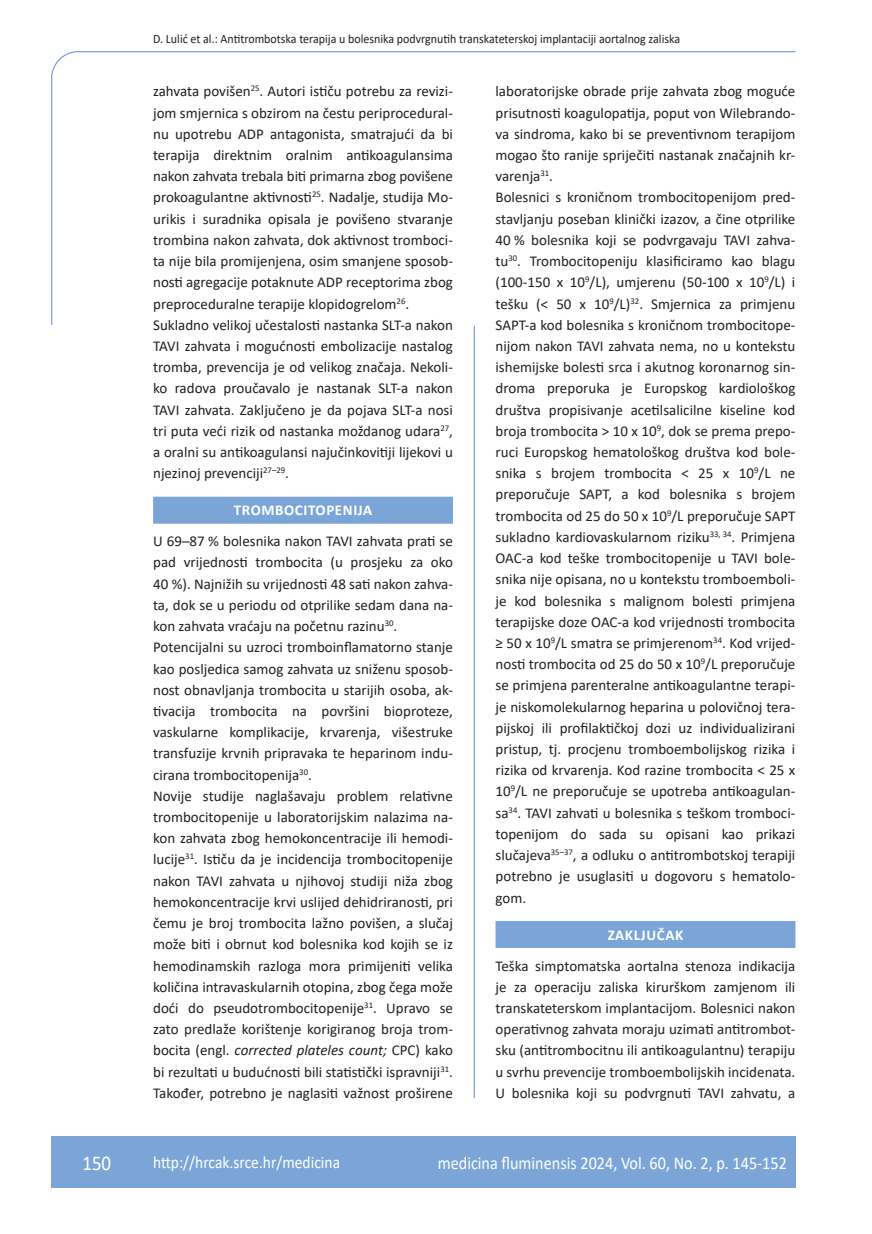
<style>
.page{position:relative;width:872px;height:1234px;background:#fff}
.page>*{position:absolute;margin:0;border:0;box-sizing:border-box;transform-origin:0 0}
.t1{font:21px "Calibri";color:#fff;scale:.9 1}
.t2{font:18px "Calibri";color:#fff;scale:.9 1}
.t3{font:17.25px "Calibri";color:#fff;scale:.9 1}
.osnovni_tekst{font:15px/21.1px "Calibri";color:#231f20;text-align:justify}
.naslov_ruler{font:700 15px "Calibri";letter-spacing:.04em;color:#fff}
.glava{font:12.75px "Calibri";color:#231f20;scale:.94 1}
.s1{font-style:italic}
</style>
<div class="page">
<svg style="left:51px;top:51px;width:745px;height:274px"></svg>
<hr style="left:473px;top:325px;width:2px;height:772px;background:#7ca5d7">
<div style="left:51px;top:1135px;width:744px;height:51px;background:#7ca5d7"></div>
<div style="left:153px;top:496px;width:300px;height:27px;background:#7ca5d7"></div>
<div style="left:495px;top:920px;width:300px;height:27px;background:#7ca5d7"></div>
<p class="glava" style="left:153px;top:29px;width:562px">D. Lulić et al.: Antitrombotska terapija u bolesnika podvrgnutih transkateterskoj implantaciji aortalnog zaliska</p>
<p class="osnovni_tekst" style="left:153px;top:80px;width:301px">zahvata povišen<sup>25</sup>. Autori ističu potrebu za revizi&shy;jom smjernica s obzirom na čestu periprocedural&shy;nu upotrebu ADP antagonista, smatrajući da bi terapija direktnim oralnim antikoagulansima nakon zahvata trebala biti primarna zbog povišene prokoagulantne aktivnosti<sup>25</sup>. Nadalje, studija Mo&shy;urikis i suradnika opisala je povišeno stvaranje trombina nakon zahvata, dok aktivnost tromboci&shy;ta nije bila promijenjena, osim smanjene sposob&shy;nosti agregacije potaknute ADP receptorima zbog preproceduralne terapije klopidogrelom<sup>26</sup>.</p>
<p class="osnovni_tekst" style="left:153px;top:314px;width:301px">Sukladno velikoj učestalosti nastanka SLT-a nakon TAVI zahvata i mogućnosti embolizacije nastalog tromba, prevencija je od velikog značaja. Nekoli&shy;ko radova proučavalo je nastanak SLT-a nakon TAVI zahvata. Zaključeno je da pojava SLT-a nosi tri puta veći rizik od nastanka moždanog udara<sup>27</sup>, a oralni su antikoagulansi najučinkovitiji lijekovi u njezinoj prevenciji<sup>27–29</sup>.</p>
<p class="naslov_ruler" style="left:234px;top:500px;width:140px">TROMBOCITOPENIJA</p>
<p class="osnovni_tekst" style="left:153px;top:530px;width:301px">U 69–87 % bolesnika nakon TAVI zahvata prati se pad vrijednosti trombocita (u prosjeku za oko 40 %). Najnižih su vrijednosti 48 sati nakon zahva&shy;ta, dok se u periodu od otprilike sedam dana na&shy;kon zahvata vraćaju na početnu razinu<sup>30</sup>.</p>
<p class="osnovni_tekst" style="left:153px;top:636px;width:301px">Potencijalni su uzroci tromboinflamatorno stanje kao posljedica samog zahvata uz sniženu sposob&shy;nost obnavljanja trombocita u starijih osoba, ak&shy;tivacija trombocita na površini bioproteze, vaskularne komplikacije, krvarenja, višestruke transfuzije krvnih pripravaka te heparinom indu&shy;cirana trombocitopenija<sup>30</sup>.</p>
<p class="osnovni_tekst" style="left:153px;top:784px;width:301px">Novije studije naglašavaju problem relativne trombocitopenije u laboratorijskim nalazima na&shy;kon zahvata zbog hemokoncentracije ili hemodi&shy;lucije<sup>31</sup>. Ističu da je incidencija trombocitopenije nakon TAVI zahvata u njihovoj studiji niža zbog hemokoncentracije krvi uslijed dehidriranosti, pri čemu je broj trombocita lažno povišen, a slučaj može biti i obrnut kod bolesnika kod kojih se iz hemodinamskih razloga mora primijeniti velika količina intravaskularnih otopina, zbog čega može doći do pseudotrombocitopenije<sup>31</sup>. Upravo se zato predlaže korištenje korigiranog broja trom&shy;bocita (engl. <span class="s1">corrected plateles count;</span> CPC) kako bi rezultati u budućnosti bili statistički ispravniji<sup>31</sup>.<br>Također, potrebno je naglasiti važnost proširene</p>
<p class="osnovni_tekst" style="left:495px;top:80px;width:301px">laboratorijske obrade prije zahvata zbog moguće prisutnosti koagulopatija, poput von Wilebrando&shy;va sindroma, kako bi se preventivnom terapijom mogao što ranije spriječiti nastanak značajnih kr&shy;varenja<sup>31</sup>.</p>
<p class="osnovni_tekst" style="left:495px;top:186px;width:301px">Bolesnici s kroničnom trombocitopenijom pred&shy;stavljanju poseban klinički izazov, a čine otprilike 40 % bolesnika koji se podvrgavaju TAVI zahva&shy;tu<sup>30</sup>. Trombocitopeniju klasificiramo kao blagu (100-150 x 10<sup>9</sup>/L), umjerenu (50-100 x 10<sup>9</sup>/L) i tešku (&lt; 50 x 10<sup>9</sup>/L)<sup>32</sup>. Smjernica za primjenu SAPT-a kod bolesnika s kroničnom trombocitope&shy;nijom nakon TAVI zahvata nema, no u kontekstu ishemijske bolesti srca i akutnog koronarnog sin&shy;droma preporuka je Europskog kardiološkog društva propisivanje acetilsalicilne kiseline kod broja trombocita &gt; 10 x 10<sup>9</sup>, dok se prema prepo&shy;ruci Europskog hematološkog društva kod bole&shy;snika s brojem trombocita &lt; 25 x 10<sup>9</sup>/L ne preporučuje SAPT, a kod bolesnika s brojem trombocita od 25 do 50 x 10<sup>9</sup>/L preporučuje SAPT sukladno kardiovaskularnom riziku<sup>33,</sup> <sup>34</sup>. Primjena OAC-a kod teške trombocitopenije u TAVI bole&shy;snika nije opisana, no u kontekstu tromboemboli&shy;je kod bolesnika s malignom bolesti primjena terapijske doze OAC-a kod vrijednosti trombocita ≥ 50 x 10<sup>9</sup>/L smatra se primjerenom<sup>34</sup>. Kod vrijed&shy;nosti trombocita od 25 do 50 x 10<sup>9</sup>/L preporučuje se primjena parenteralne antikoagulantne terapi&shy;je niskomolekularnog heparina u polovičnoj tera&shy;pijskoj ili profilaktičkoj dozi uz individualizirani pristup, tj. procjenu tromboembolijskog rizika i rizika od krvarenja. Kod razine trombocita &lt; 25 x 10<sup>9</sup>/L ne preporučuje se upotreba antikoagulan&shy;sa<sup>34</sup>. TAVI zahvati u bolesnika s teškom tromboci&shy;topenijom do sada su opisani kao prikazi slučajeva<sup>35–37</sup>, a odluku o antitrombotskoj terapiji potrebno je usuglasiti u dogovoru s hematolo&shy;gom.</p>
<p class="naslov_ruler" style="left:607px;top:924px;width:77px">ZAKLJUČAK</p>
<p class="osnovni_tekst" style="left:495px;top:954px;width:301px">Teška simptomatska aortalna stenoza indikacija je za operaciju zaliska kirurškom zamjenom ili transkateterskom implantacijom. Bolesnici nakon operativnog zahvata moraju uzimati antitrombot&shy;sku (antitrombocitnu ili antikoagulantnu) terapiju u svrhu prevencije tromboembolijskih incidenata.<br>U bolesnika koji su podvrgnuti TAVI zahvatu, a</p>
<p class="t1" style="left:82px;top:1147px;width:33px">150</p>
<p class="t3" style="left:153px;top:1149px;width:209px">http://hrcak.srce.hr/medicina</p>
<p class="t2" style="left:438px;top:1149px;width:389px">medicina fluminensis 2024, Vol. 60, No. 2, p. 145-152</p>
</div>
